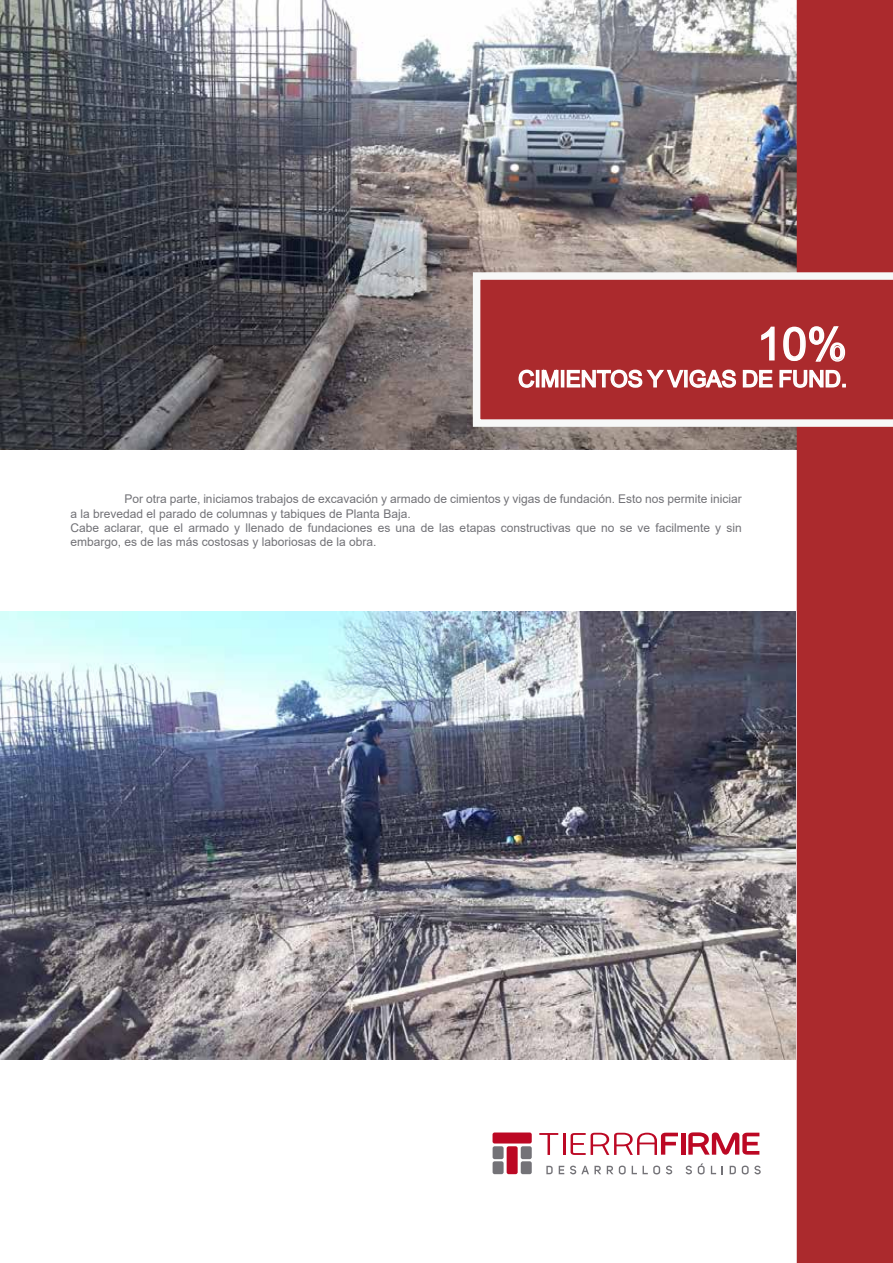
<style>
.page{position:relative;width:893px;height:1263px;background:#fff}
.page>*{position:absolute;margin:0;border:0;box-sizing:border-box;transform-origin:0 0}
.t1{font:45px "Arial";color:#fff}
.t2{font:22.5px "Arial";color:#fff}
.t3{font:12px/14.4px "Arial";color:#727277}
</style>
<div class="page">
<img style="left:0;top:611px;width:796px;height:448px">
<img style="left:0;top:0;width:797px;height:449px">
<div style="left:797px;top:0;width:96px;height:1263px;background:#ab2a2d"></div>
<svg style="left:473px;top:272px;width:420px;height:155px"></svg>
<svg style="left:518px;top:369px;width:17px;height:20px"></svg>
<div style="left:536px;top:370px;width:3px;height:17px;border:2px solid #fff"></div>
<svg style="left:541px;top:364px;width:18px;height:25px"></svg>
<div style="left:561px;top:370px;width:3px;height:17px;border:2px solid #fff"></div>
<svg style="left:566px;top:325px;width:280px;height:65px"></svg>
<svg style="left:539px;top:1133px;width:19px;height:22px"></svg>
<hr style="left:563px;top:1133px;width:3px;height:22px;background:#bc0824">
<svg style="left:571px;top:1133px;width:107px;height:22px"></svg>
<hr style="left:681px;top:1133px;width:4px;height:22px;background:#bc0824">
<svg style="left:688px;top:1132px;width:71px;height:23px"></svg>
<svg style="left:546px;top:1166px;width:7px;height:8px"></svg>
<svg style="left:559px;top:1166px;width:5px;height:8px"></svg>
<svg style="left:570px;top:1165px;width:31px;height:9px"></svg>
<svg style="left:607px;top:1166px;width:6px;height:8px"></svg>
<svg style="left:619px;top:1165px;width:7px;height:9px"></svg>
<svg style="left:632px;top:1166px;width:5px;height:8px"></svg>
<svg style="left:643px;top:1165px;width:17px;height:9px"></svg>
<svg style="left:666px;top:1165px;width:6px;height:9px"></svg>
<svg style="left:686px;top:1165px;width:6px;height:9px"></svg>
<svg style="left:698px;top:1163px;width:7px;height:11px"></svg>
<svg style="left:711px;top:1166px;width:5px;height:8px"></svg>
<svg style="left:730px;top:1166px;width:6px;height:8px"></svg>
<svg style="left:742px;top:1165px;width:19px;height:9px"></svg>
<div style="left:493px;top:1132px;width:39px;height:11px;background:#bc0824;border-radius:2px"></div>
<div style="left:493px;top:1146px;width:11px;height:13px;background:#737277;border-radius:2px"></div>
<div style="left:493px;top:1161px;width:11px;height:13px;background:#737277;border-radius:2px"></div>
<div style="left:521px;top:1146px;width:11px;height:13px;background:#737277;border-radius:2px"></div>
<div style="left:521px;top:1161px;width:11px;height:13px;background:#737277;border-radius:2px"></div>
<div style="left:507px;top:1146px;width:11px;height:28px;background:#bc0824;border-radius:2px"></div>
<h1 class="t1" style="left:757px;top:313px;width:92px">10%</h1>
<h2 class="t2" style="left:518px;top:363px;width:330px">CIMIENTOS Y VIGAS DE FUND.</h2>
<p class="t3" style="left:70px;top:492px;width:673px;text-indent:54px">Por otra parte, iniciamos trabajos de excavación y armado de cimientos y vigas de fundación. Esto nos permite iniciar a la brevedad el parado de columnas y tabiques de Planta Baja.<br>Cabe aclarar, que el armado y llenado de fundaciones es una de las etapas constructivas que no se ve facilmente y sin embargo, es de las más costosas y laboriosas de la obra.</p>
</div>
